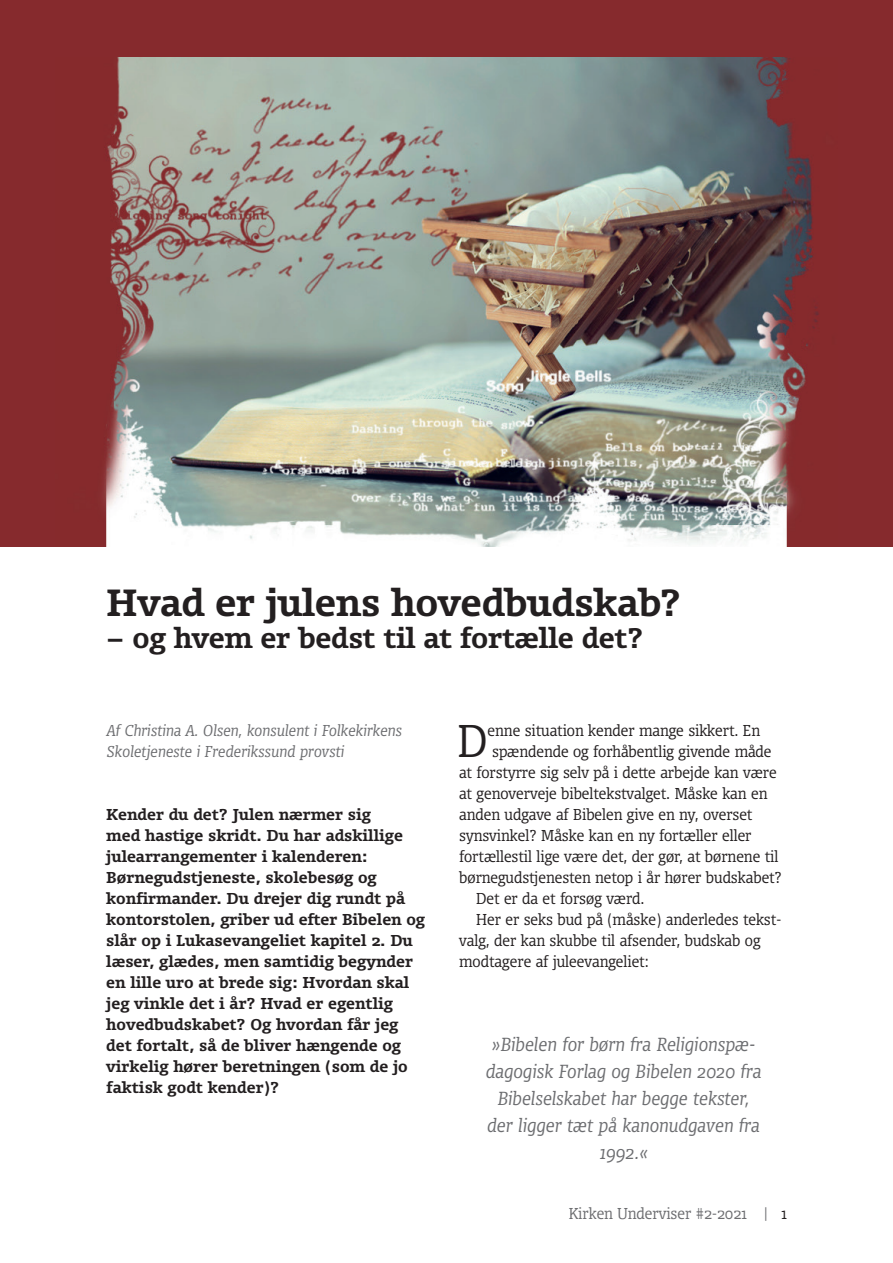
<style>
.page{position:relative;width:893px;height:1263px;background:#fff}
.page>*{position:absolute;margin:0;border:0;box-sizing:border-box;transform-origin:0 0}
.t1{font:300 43.65px "Olsen OT";color:#231f20;scale:.95 1}
.t2{font:700 36px "Olsen OT";letter-spacing:-.01em;color:#231f20}
.t3{font:700 27px "Olsen OT";letter-spacing:-.01em;color:#231f20}
.t4{font:italic 300 18px/27px "Olsen OT";color:#6c6d70;text-align:center;scale:.95 1}
.t5{font:300 15px "Olsen OT";color:#231f20;scale:.95 1}
.t6{font:700 15px/21px "Olsen OT";color:#231f20}
.t7{font:italic 300 15px/21px "Olsen OT";color:#6c6d70;scale:.95 1}
.t8{font:300 15px "Olsen OT";color:#6c6d70;scale:.95 1}
.s1{color:#231f20}
</style>
<div class="page">
<div style="left:0;top:0;width:893px;height:547px;background:#862a2d"></div>
<img style="left:104px;top:57px;width:715px;height:490px">
<h2 class="t2" style="left:106px;top:579px;width:577px">Hvad er julens hovedbudskab?</h2>
<h3 class="t3" style="left:106px;top:620px;width:539px">– og hvem er bedst til at fortælle det?</h3>
<p class="t7" style="left:106px;top:719px;width:312px">Af Christina A. Olsen, konsulent i Folkekirkens<br>Skoletjeneste i Frederikssund provsti</p>
<p class="t6" style="left:106px;top:803px;width:320px">Kender du det? Julen nærmer sig<br>med hastige skridt. Du har adskillige julearrangementer i kalenderen:<br>Børnegudstjeneste, skolebesøg og konfirmander. Du drejer dig rundt på kontorstolen, griber ud efter Bibelen og slår op i Lukasevangeliet kapitel 2. Du læser, glædes, men samtidig begynder en lille uro at brede sig: Hvordan skal jeg vinkle det i år? Hvad er egentlig hovedbudskabet? Og hvordan får jeg det fortalt, så de bliver hængende og virkelig hører beretningen (som de jo faktisk godt kender)?</p>
<h1 class="t1" style="left:458px;top:713px;width:33px">D</h1>
<p class="t5" style="left:488px;top:721px;width:288px">enne situation kender mange sikkert. En</p>
<p class="t5" style="left:492px;top:742px;width:296px">spændende og forhåbentlig givende måde</p>
<p class="t5" style="left:459px;top:763px;width:336px">at forstyrre sig selv på i dette arbejde kan være</p>
<p class="t5" style="left:459px;top:784px;width:326px">at genoverveje bibeltekstvalget. Måske kan en</p>
<p class="t5" style="left:459px;top:805px;width:310px">anden udgave af Bibelen give en ny, overset</p>
<p class="t5" style="left:459px;top:826px;width:309px">synsvinkel? Måske kan en ny fortæller eller</p>
<p class="t5" style="left:459px;top:847px;width:337px">fortællestil lige være det, der gør, at børnene til</p>
<p class="t5" style="left:459px;top:868px;width:341px">børnegudstjenesten netop i år hører budskabet?</p>
<p class="t5" style="left:476px;top:889px;width:179px">Det er da et forsøg værd.</p>
<p class="t5" style="left:476px;top:910px;width:323px">Her er seks bud på (måske) anderledes tekst-</p>
<p class="t5" style="left:459px;top:931px;width:319px">valg, der kan skubbe til afsender, budskab og</p>
<p class="t5" style="left:459px;top:952px;width:201px">modtagere af juleevangeliet:</p>
<p class="t4" style="left:485px;top:1030px;width:292px">»Bibelen for børn fra Religionspæ&shy;dagogisk Forlag og Bibelen 2020 fra<br>Bibelselskabet har begge tekster, der ligger tæt på kanonudgaven fra<br>1992.«</p>
<p class="t8" style="left:569px;top:1204px;width:231px">Kirken Underviser #2-2021 | <span class="s1">1</span></p>
</div>
